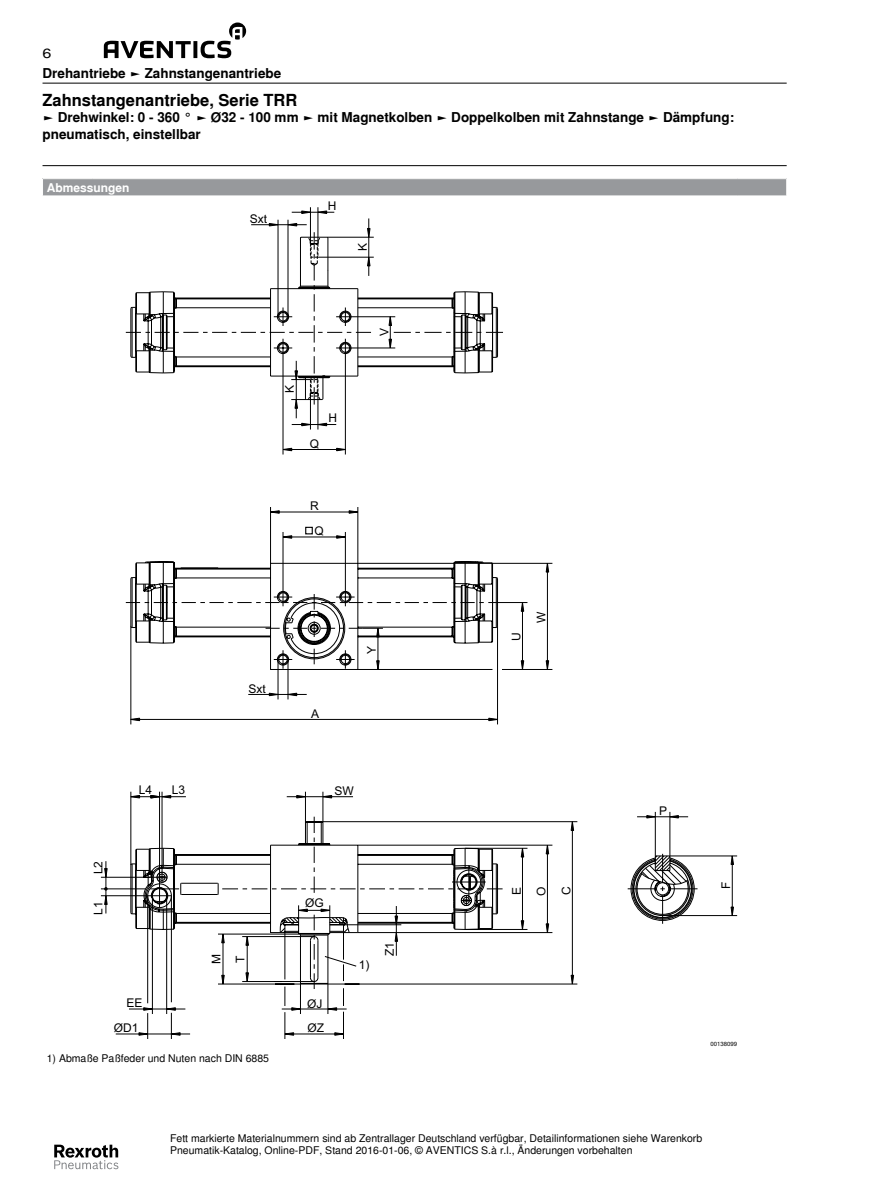
<style>
.page{position:relative;width:893px;height:1191px;background:#fff}
.page>*{position:absolute;margin:0;border:0;box-sizing:border-box;transform-origin:0 0}
.t1{font:700 16.5px "Nimbus Sans Global";color:#000}
.t2{font:700 13.5px/16.5px "Nimbus Sans Global";color:#000}
.t3{font:13.5px "Nimbus Sans Global";color:#000;scale:1.2 1}
.t4{font:12px/25px "Arial";color:#000}
.t5{font:700 12px "Nimbus Sans Global";color:#fff}
.t6{font:10.5px/12.6px "Nimbus Sans Global";color:#000}
.t7{font:6px "Nimbus Sans Global";color:#000}
</style>
<div class="page">
<svg style="left:104px;top:23px;width:142px;height:35px"></svg>
<svg style="left:54px;top:1144px;width:64px;height:25px"></svg>
<hr style="left:43px;top:83px;width:744px;height:1px;background:#000">
<hr style="left:43px;top:165px;width:744px;height:1px;background:#000">
<div style="left:43px;top:179px;width:744px;height:17px;background:#97999c"></div>
<svg style="left:786px;top:179px;width:1px;height:17px"></svg>
<svg style="left:301px;top:210px;width:9px;height:4px"></svg>
<svg style="left:317px;top:210px;width:10px;height:4px"></svg>
<svg style="left:546px;top:660px;width:3px;height:9px"></svg>
<svg style="left:546px;top:564px;width:3px;height:8px"></svg>
<svg style="left:521px;top:920px;width:3px;height:9px"></svg>
<svg style="left:521px;top:849px;width:3px;height:8px"></svg>
<svg style="left:571px;top:975px;width:3px;height:8px"></svg>
<svg style="left:571px;top:822px;width:3px;height:8px"></svg>
<svg style="left:546px;top:923px;width:3px;height:9px"></svg>
<svg style="left:546px;top:844px;width:3px;height:10px"></svg>
<hr style="left:502px;top:669px;width:50px;height:1px;background:#000">
<hr style="left:358px;top:563px;width:194px;height:1px;background:#000">
<hr style="left:522px;top:602px;width:1px;height:67px;background:#000">
<hr style="left:547px;top:563px;width:1px;height:106px;background:#000">
<hr style="left:278px;top:220px;width:1px;height:97px;background:#000">
<hr style="left:288px;top:220px;width:1px;height:97px;background:#000">
<hr style="left:310px;top:207px;width:1px;height:36px;background:#000">
<hr style="left:318px;top:207px;width:1px;height:36px;background:#000">
<hr style="left:368px;top:218px;width:1px;height:58px;background:#000">
<hr style="left:292px;top:212px;width:42px;height:1px;background:#000">
<hr style="left:345px;top:983px;width:232px;height:1px;background:#000">
<hr style="left:358px;top:932px;width:194px;height:1px;background:#000">
<hr style="left:465px;top:929px;width:62px;height:1px;background:#000">
<hr style="left:465px;top:848px;width:62px;height:1px;background:#000">
<hr style="left:358px;top:845px;width:194px;height:1px;background:#000">
<hr style="left:322px;top:821px;width:255px;height:1px;background:#000">
<hr style="left:522px;top:848px;width:1px;height:81px;background:#000">
<hr style="left:547px;top:845px;width:1px;height:87px;background:#000">
<hr style="left:572px;top:821px;width:1px;height:163px;background:#000">
<svg style="left:130px;top:285px;width:368px;height:570px"></svg>
<svg style="left:101px;top:855px;width:402px;height:184px"></svg>
<svg style="left:731px;top:856px;width:3px;height:9px"></svg>
<svg style="left:731px;top:906px;width:3px;height:9px"></svg>
<svg style="left:646px;top:815px;width:9px;height:3px"></svg>
<svg style="left:669px;top:815px;width:10px;height:3px"></svg>
<hr style="left:663px;top:915px;width:74px;height:1px;background:#000">
<hr style="left:655px;top:812px;width:1px;height:44px;background:#000">
<hr style="left:670px;top:812px;width:1px;height:44px;background:#000">
<hr style="left:670px;top:855px;width:67px;height:1px;background:#000">
<hr style="left:732px;top:856px;width:1px;height:59px;background:#000">
<hr style="left:637px;top:816px;width:51px;height:1px;background:#000">
<svg style="left:627px;top:853px;width:71px;height:71px"></svg>
<div style="left:305px;top:527px;width:8px;height:7px;border:1px solid #000"></div>
<p class="t3" style="left:43px;top:43px;width:9px">6</p>
<p class="t2" style="left:43px;top:65px;width:240px">Drehantriebe ► Zahnstangenantriebe</p>
<h1 class="t1" style="left:43px;top:87px;width:256px">Zahnstangenantriebe, Serie TRR</h1>
<p class="t2" style="left:43px;top:109px;width:693px">► Drehwinkel: 0 - 360 ° ► Ø32 - 100 mm ► mit Magnetkolben ► Doppelkolben mit Zahnstange ► Dämpfung: pneumatisch, einstellbar</p>
<p class="t5" style="left:47px;top:178px;width:84px">Abmessungen</p>
<p class="t4" style="left:250px;top:206px;width:19px">Sxt</p>
<p class="t4" style="left:328px;top:194px;width:10px">H</p>
<p class="t4" style="left:350px;top:251px;width:10px;rotate:-90deg">K</p>
<p class="t4" style="left:277px;top:392px;width:10px;rotate:-90deg">K</p>
<p class="t4" style="left:310px;top:431px;width:11px">Q</p>
<p class="t4" style="left:329px;top:405px;width:10px">H</p>
<p class="t4" style="left:310px;top:493px;width:15px;text-align:center">R<br>Q</p>
<p class="t4" style="left:372px;top:336px;width:10px;rotate:-90deg">V</p>
<p class="t4" style="left:248px;top:676px;width:19px">Sxt</p>
<p class="t4" style="left:311px;top:701px;width:10px">A</p>
<p class="t4" style="left:359px;top:654px;width:10px;rotate:-90deg">Y</p>
<p class="t4" style="left:139px;top:777px;width:15px">L4</p>
<p class="t4" style="left:172px;top:777px;width:15px">L3</p>
<p class="t4" style="left:334px;top:778px;width:21px">SW</p>
<p class="t4" style="left:86px;top:874px;width:15px;rotate:-90deg">L2</p>
<p class="t4" style="left:86px;top:915px;width:15px;rotate:-90deg">L1</p>
<p class="t4" style="left:114px;top:990px;width:30px;text-indent:13px">EE<br>ØD1</p>
<p class="t4" style="left:204px;top:964px;width:12px;line-height:24px;rotate:-90deg">M<br>T</p>
<p class="t6" style="left:47px;top:1051px;width:224px">1) Abmaße Paßfeder und Nuten nach DIN 6885</p>
<p class="t4" style="left:305px;top:890px;width:20px">ØG</p>
<p class="t4" style="left:307px;top:991px;width:18px;line-height:24.6px">ØJ<br>ØZ</p>
<p class="t4" style="left:359px;top:952px;width:12px">1)</p>
<p class="t4" style="left:377px;top:956px;width:16px;rotate:-90deg">Z1</p>
<p class="t4" style="left:504px;top:641px;width:10px;rotate:-90deg">U</p>
<p class="t4" style="left:529px;top:623px;width:13px;rotate:-90deg">W</p>
<p class="t4" style="left:504px;top:895px;width:11px;text-align:justify;rotate:-90deg">E O C</p>
<p class="t4" style="left:659px;top:798px;width:10px">P</p>
<p class="t4" style="left:713px;top:888px;width:9px;rotate:-90deg">F</p>
<p class="t7" style="left:710px;top:1039px;width:28px">00138099</p>
<p class="t6" style="left:170px;top:1131px;width:534px">Fett markierte Materialnummern sind ab Zentrallager Deutschland verfügbar, Detailinformationen siehe Warenkorb<br>Pneumatik-Katalog, Online-PDF, Stand 2016-01-06, © AVENTICS S.à r.l., Änderungen vorbehalten</p>
</div>
